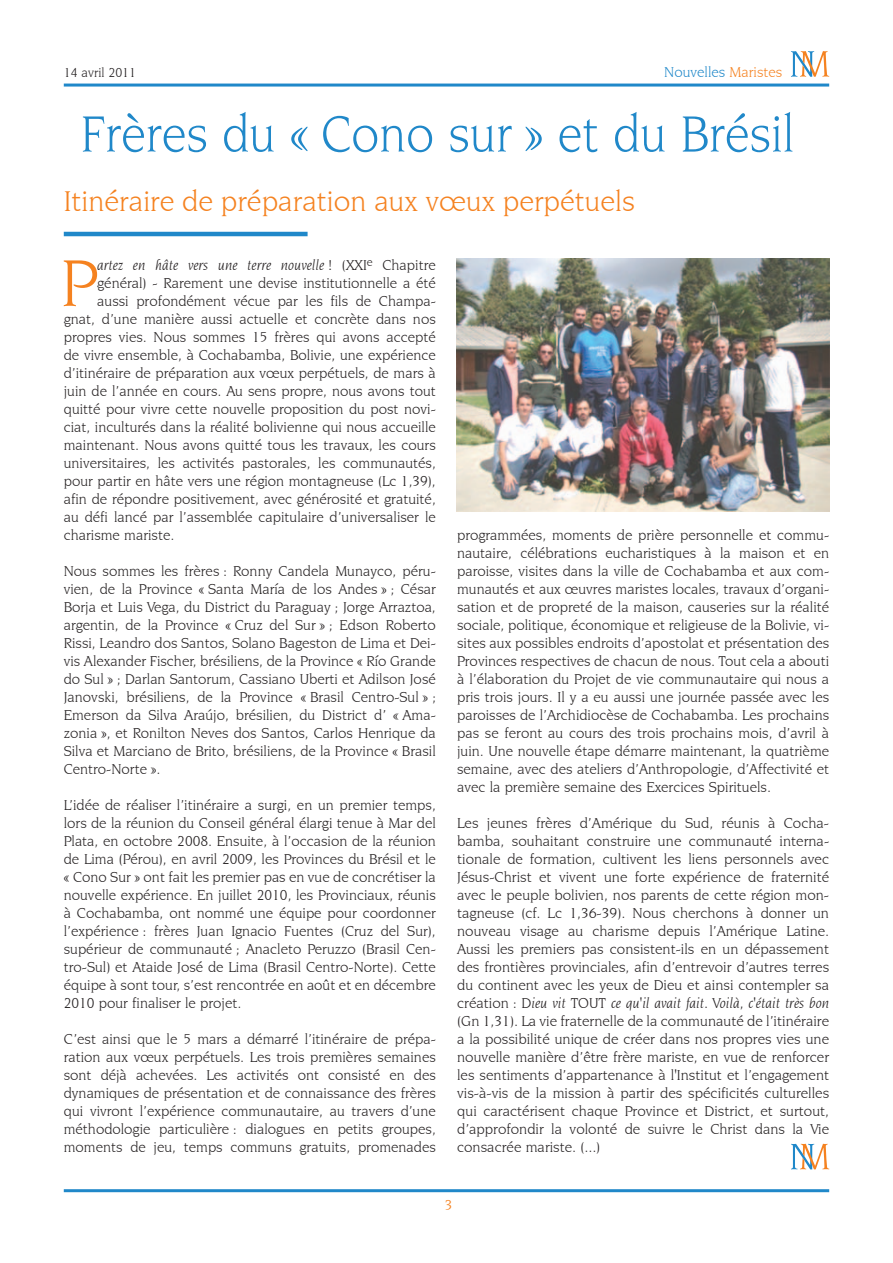
<style>
.page{position:relative;width:893px;height:1263px;background:#fff}
.page>*{position:absolute;margin:0;border:0;box-sizing:border-box;transform-origin:0 0}
.t1{font:italic 70.2px "Novarese IT Cby BT";color:#f58220}
.t2{font:54px "Novarese IT Cby BT";color:#2088c9;scale:.93 1}
.t3{font:30px "Novarese IT Cby BT";color:#f58220}
.t4{font:15px/18px "Novarese IT Cby BT";color:#231f20;text-align:justify}
.t5{font:italic 15px "Novarese IT Cby BT";color:#231f20}
.t6{font:15px "Novarese IT Cby BT";color:#2088c9}
.t7{font:15px "Novarese IT Cby BT";color:#f58220}
.t8{font:13.5px "Novarese IT Cby BT";color:#231f20}
.s1{color:#f58220}
.s2{font-style:normal}
.s3{font-style:italic}
</style>
<div class="page">
<hr style="left:64px;top:1189px;width:765px;height:3px;background:#2088c9">
<hr style="left:64px;top:84px;width:765px;height:3px;background:#2088c9">
<svg style="left:791px;top:51px;width:38px;height:26px"></svg>
<svg style="left:791px;top:1144px;width:38px;height:25px"></svg>
<hr style="left:64px;top:232px;width:244px;height:4px;background:#2088c9">
<img style="left:456px;top:258px;width:373px;height:253px">
<p class="t8" style="left:64px;top:64px;width:74px">14 avril 2011</p>
<p class="t6" style="left:664px;top:63px;width:120px">Nouvelles <span class="s1">Maristes</span></p>
<h2 class="t2" style="left:81px;top:102px;width:769px">Frères du « Cono sur » et du Brésil</h2>
<h3 class="t3" style="left:64px;top:184px;width:573px">Itinéraire de préparation aux vœux perpétuels</h3>
<h1 class="t1" style="left:61px;top:241px;width:38px">P</h1>
<p class="t5" style="left:97px;top:256px;width:340px">artez en hâte vers une terre nouvelle ! <span class="s2">(XXI</span><sup>e</sup> <span class="s2">Chapitre</span></p>
<p class="t4" style="left:97px;top:274px;width:340px">général) - Rarement une devise institutionnelle a été</p>
<p class="t4" style="left:97px;top:292px;width:340px">aussi profondément vécue par les fils de Champa-</p>
<p class="t4" style="left:64px;top:310px;width:374px">gnat, d’une manière aussi actuelle et concrète dans nos</p>
<p class="t4" style="left:64px;top:328px;width:374px">propres vies. Nous sommes 15 frères qui avons accepté</p>
<p class="t4" style="left:64px;top:346px;width:374px">de vivre ensemble, à Cochabamba, Bolivie, une expérience</p>
<p class="t4" style="left:64px;top:364px;width:374px">d’itinéraire de préparation aux vœux perpétuels, de mars à</p>
<p class="t4" style="left:64px;top:382px;width:374px">juin de l’année en cours. Au sens propre, nous avons tout</p>
<p class="t4" style="left:64px;top:400px;width:374px">quitté pour vivre cette nouvelle proposition du post novi-</p>
<p class="t4" style="left:64px;top:418px;width:374px">ciat, inculturés dans la réalité bolivienne qui nous accueille</p>
<p class="t4" style="left:64px;top:436px;width:374px">maintenant. Nous avons quitté tous les travaux, les cours</p>
<p class="t4" style="left:64px;top:454px;width:374px">universitaires, les activités pastorales, les communautés,</p>
<p class="t4" style="left:64px;top:472px;width:374px">pour partir en hâte vers une région montagneuse (Lc 1,39),</p>
<p class="t4" style="left:64px;top:490px;width:374px">afin de répondre positivement, avec générosité et gratuité,</p>
<p class="t4" style="left:64px;top:508px;width:374px">au défi lancé par l’assemblée capitulaire d’universaliser le</p>
<p class="t4" style="left:64px;top:526px;width:112px">charisme mariste.</p>
<p class="t4" style="left:64px;top:562px;width:374px">Nous sommes les frères : Ronny Candela Munayco, péru&shy;vien, de la Province « Santa María de los Andes » ; César Borja et Luis Vega, du District du Paraguay ; Jorge Arraztoa, argentin, de la Province « Cruz del Sur » ; Edson Roberto Rissi, Leandro dos Santos, Solano Bageston de Lima et Dei&shy;vis Alexander Fischer, brésiliens, de la Province « Río Grande do Sul » ; Darlan Santorum, Cassiano Uberti et Adilson José Janovski, brésiliens, de la Province « Brasil Centro-Sul » ; Emerson da Silva Araújo, brésilien, du District d’ « Ama&shy;zonia », et Ronilton Neves dos Santos, Carlos Henrique da Silva et Marciano de Brito, brésiliens, de la Province « Brasil Centro-Norte ».</p>
<p class="t4" style="left:64px;top:796px;width:374px">L’idée de réaliser l’itinéraire a surgi, en un premier temps, lors de la réunion du Conseil général élargi tenue à Mar del Plata, en octobre 2008. Ensuite, à l’occasion de la réunion de Lima (Pérou), en avril 2009, les Provinces du Brésil et le « Cono Sur » ont fait les premier pas en vue de concrétiser la nouvelle expérience. En juillet 2010, les Provinciaux, réunis à Cochabamba, ont nommé une équipe pour coordonner l’expérience : frères Juan Ignacio Fuentes (Cruz del Sur), supérieur de communauté ; Anacleto Peruzzo (Brasil Cen&shy;tro-Sul) et Ataide José de Lima (Brasil Centro-Norte). Cette équipe à sont tour, s’est rencontrée en août et en décembre 2010 pour finaliser le projet.</p>
<p class="t4" style="left:64px;top:1030px;width:374px">C’est ainsi que le 5 mars a démarré l’itinéraire de prépa&shy;ration aux vœux perpétuels. Les trois premières semaines sont déjà achevées. Les activités ont consisté en des dynamiques de présentation et de connaissance des frères qui vivront l’expérience communautaire, au travers d’une méthodologie particulière : dialogues en petits groupes, moments de jeu, temps communs gratuits, promenades</p>
<p class="t4" style="left:457px;top:526px;width:374px">programmées, moments de prière personnelle et commu&shy;nautaire, célébrations eucharistiques à la maison et en paroisse, visites dans la ville de Cochabamba et aux com&shy;munautés et aux œuvres maristes locales, travaux d’organi&shy;sation et de propreté de la maison, causeries sur la réalité sociale, politique, économique et religieuse de la Bolivie, vi&shy;sites aux possibles endroits d’apostolat et présentation des Provinces respectives de chacun de nous. Tout cela a abouti à l’élaboration du Projet de vie communautaire qui nous a pris trois jours. Il y a eu aussi une journée passée avec les paroisses de l’Archidiocèse de Cochabamba. Les prochains pas se feront au cours des trois prochains mois, d’avril à juin. Une nouvelle étape démarre maintenant, la quatrième semaine, avec des ateliers d’Anthropologie, d’Affectivité et avec la première semaine des Exercices Spirituels.</p>
<p class="t4" style="left:457px;top:814px;width:374px">Les jeunes frères d’Amérique du Sud, réunis à Cocha&shy;bamba, souhaitant construire une communauté interna&shy;tionale de formation, cultivent les liens personnels avec Jésus-Christ et vivent une forte expérience de fraternité avec le peuple bolivien, nos parents de cette région mon&shy;tagneuse (cf. Lc 1,36-39). Nous cherchons à donner un nouveau visage au charisme depuis l’Amérique Latine.<br>Aussi les premiers pas consistent-ils en un dépassement des frontières provinciales, afin d’entrevoir d’autres terres du continent avec les yeux de Dieu et ainsi contempler sa création : <span class="s3">Dieu vit TOUT ce qu'il avait fait. Voilà, c'était très bon </span>(Gn 1,31). La vie fraternelle de la communauté de l’itinéraire a la possibilité unique de créer dans nos propres vies une nouvelle manière d’être frère mariste, en vue de renforcer les sentiments d’appartenance à l'Institut et l’engagement vis-à-vis de la mission à partir des spécificités culturelles qui caractérisent chaque Province et District, et surtout, d’approfondir la volonté de suivre le Christ dans la Vie consacrée mariste. (...)</p>
<p class="t7" style="left:445px;top:1196px;width:9px">3</p>
</div>
